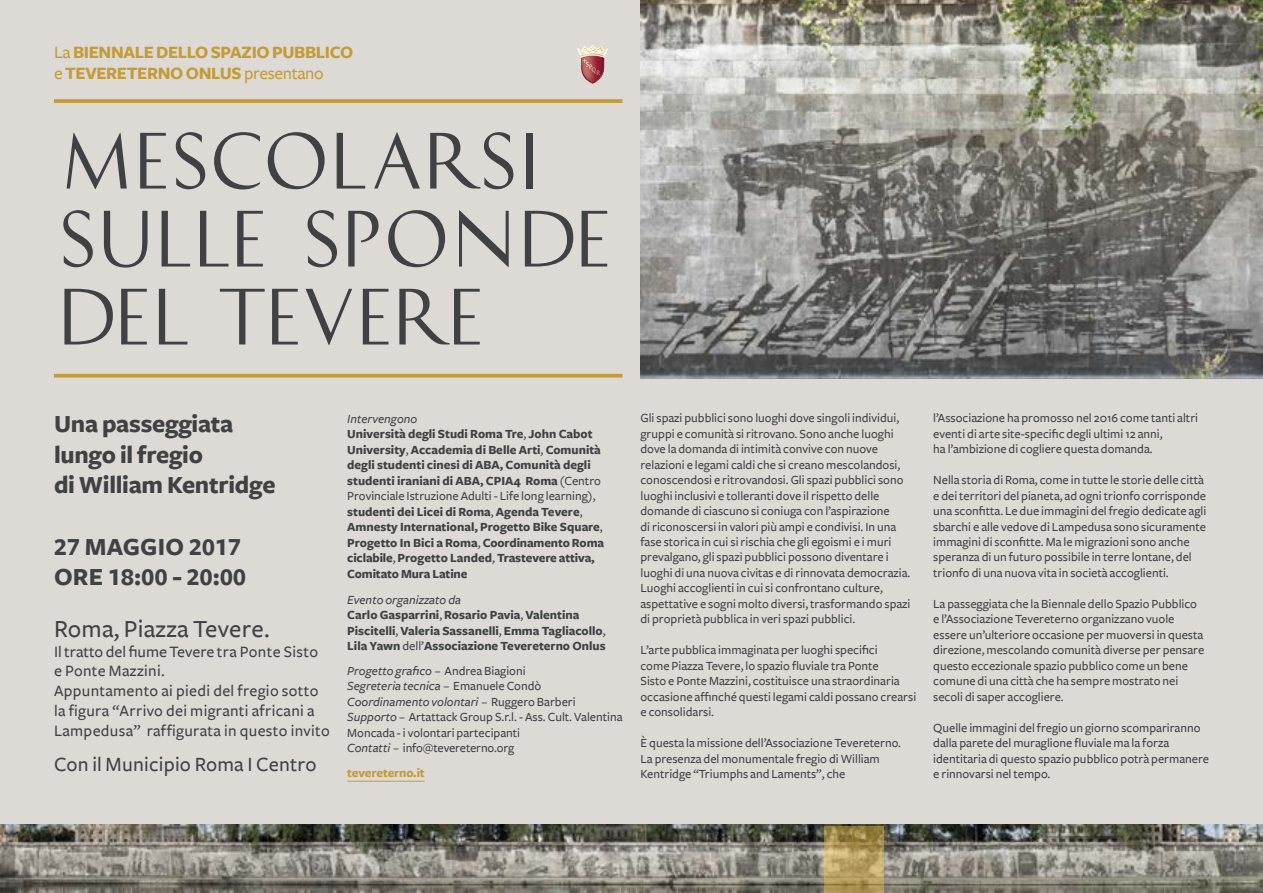
<style>
.page{position:relative;width:1263px;height:893px;background:#dddad6}
.page>*{position:absolute;margin:0;border:0;box-sizing:border-box;transform-origin:0 0}
.t1{font:70.8px/78px "Tevereterno";letter-spacing:.03em;color:#414042}
.t2{font:700 25.5px/30.6px "Freight Sans";letter-spacing:-.01em;color:#414042}
.t3{font:25.5px/30.6px "Freight Sans Bold SC";letter-spacing:.01em;color:#414042}
.t4{font:500 25.5px "Freight Sans";letter-spacing:.01em;color:#414042}
.t5{font:500 21px "Freight Sans";letter-spacing:.01em;color:#414042}
.t6{font:18px/21.6px "Freight Sans Bold SC";letter-spacing:-.02em;color:#c39b37}
.t7{font:500 16.5px/19.8px "Freight Sans";letter-spacing:.02em;color:#414042}
.t8{font:500 12.9px/15.5px "Freight Sans";color:#414042}
.t9{font:700 12.9px/15.5px "Freight Sans";color:#414042}
.t10{font:700 12.9px "Freight Sans";letter-spacing:-.015em;color:#c39b37}
.s1{font-family:"Freight Sans";font-weight:500}
.s2{font-family:"Freight Sans";font-weight:700}
.s3{font-weight:500;font-style:italic}
.s4{font-weight:500}
.s5{font-style:italic}
</style>
<div class="page">
<svg style="left:54px;top:99px;width:568px;height:4px;background:#c49f42"></svg>
<svg style="left:54px;top:374px;width:568px;height:4px;background:#c5a148"></svg>
<img style="left:640px;top:0;width:623px;height:378px">
<img style="left:0;top:825px;width:1263px;height:68px">
<hr style="left:347px;top:781px;width:78px;height:1px;background:#c39b37">
<svg style="left:825px;top:827px;width:59px;height:66px;background:#af9659"></svg>
<svg style="left:578px;top:45px;width:29px;height:38px"></svg>
<h3 class="t6" style="left:54px;top:42px;width:301px"><span class="s1">La</span> BIENNALE DELLO SPAZIO PUBBLICO <span class="s1">e</span> TEVERETERNO ONLUS <span class="s1">presentano</span></h3>
<h1 class="t1" style="left:59px;top:124px;width:553px">MESCOLARSI<br>SULLE SPONDE<br>DEL TEVERE</h1>
<h2 class="t2" style="left:54px;top:410px;width:223px">Una passeggiata lungo il fregio<br>di William Kentridge</h2>
<h2 class="t3" style="left:54px;top:532px;width:193px">27 <span class="s2">maggio</span> 2017 <span class="s2">ore</span> 18:00 <span class="s2">-</span> 20:00</h2>
<h2 class="t4" style="left:54px;top:615px;width:217px">Roma, Piazza Tevere.</h2>
<p class="t7" style="left:54px;top:642px;width:277px">Il tratto del fiume Tevere tra Ponte Sisto e Ponte Mazzini.<br>Appuntamento ai piedi del fregio sotto la figura “Arrivo dei migranti africani a Lampedusa” raffigurata in questo invito</p>
<h3 class="t5" style="left:54px;top:753px;width:264px">Con il Municipio Roma I Centro</h3>
<p class="t9" style="left:347px;top:411px;width:258px"><span class="s3">Intervengono<br></span>Università degli Studi Roma Tre<span class="s4">,</span> John Cabot University<span class="s4">,</span> Accademia di Belle Arti<span class="s4">,</span> Comunità degli studenti cinesi di ABA, Comunità degli studenti iraniani di ABA, CPIA4 Roma <span class="s4">(Centro Provinciale Istruzione Adulti</span> <span class="s3">-</span> <span class="s4">Life long learning), </span>studenti dei Licei di Roma<span class="s4">,</span> Agenda Tevere<span class="s4">, </span>Amnesty International, Progetto Bike Square<span class="s4">, </span>Progetto In Bici a Roma<span class="s4">,</span> Coordinamento Roma ciclabile<span class="s4">,</span> Progetto Landed<span class="s4">,</span> Trastevere attiva, Comitato Mura Latine</p>
<p class="t9" style="left:347px;top:592px;width:260px"><span class="s3">Evento organizzato da<br></span>Carlo Gasparrini<span class="s4">,</span> Rosario Pavia<span class="s4">,</span> Valentina Piscitelli<span class="s4">,</span> Valeria Sassanelli<span class="s4">,</span> Emma Tagliacollo<span class="s4">, </span>Lila Yawn <span class="s4">dell’</span>Associazione Tevereterno Onlus</p>
<p class="t8" style="left:347px;top:663px;width:277px"><span class="s5">Progetto grafico</span> – Andrea Biagioni<br><span class="s5">Segreteria tecnica</span> – Emanuele Condò <span class="s5">Coordinamento volontari</span> – Ruggero Barberi <span class="s5">Supporto</span> – Artattack Group S.r.l. - Ass. Cult. Valentina Moncada - i volontari partecipanti<br><span class="s5">Contatti</span> – info@tevereterno.org</p>
<p class="t10" style="left:347px;top:766px;width:79px">tevereterno.it</p>
<p class="t8" style="left:640px;top:410px;width:271px">Gli spazi pubblici sono luoghi dove singoli individui, gruppi e comunità si ritrovano. Sono anche luoghi dove la domanda di intimità convive con nuove relazioni e legami caldi che si creano mescolandosi, conoscendosi e ritrovandosi. Gli spazi pubblici sono luoghi inclusivi e tolleranti dove il rispetto delle domande di ciascuno si coniuga con l’aspirazione<br>di riconoscersi in valori più ampi e condivisi. In una fase storica in cui si rischia che gli egoismi e i muri prevalgano, gli spazi pubblici possono diventare i luoghi di una nuova civitas e di rinnovata democrazia.<br>Luoghi accoglienti in cui si confrontano culture, aspettative e sogni molto diversi, trasformando spazi di proprietà pubblica in veri spazi pubblici.</p>
<p class="t8" style="left:640px;top:643px;width:277px">L’arte pubblica immaginata per luoghi specifici<br>come Piazza Tevere, lo spazio fluviale tra Ponte<br>Sisto e Ponte Mazzini, costituisce una straordinaria occasione affinché questi legami caldi possano crearsi e consolidarsi.</p>
<p class="t8" style="left:640px;top:735px;width:262px">È questa la missione dell’Associazione Tevereterno.<br>La presenza del monumentale fregio di William<br>Kentridge “Triumphs and Laments”, che</p>
<p class="t8" style="left:933px;top:410px;width:266px">l’Associazione ha promosso nel 2016 come tanti altri eventi di arte site-specific degli ultimi 12 anni,<br>ha l’ambizione di cogliere questa domanda.</p>
<p class="t8" style="left:933px;top:472px;width:275px">Nella storia di Roma, come in tutte le storie delle città e dei territori del pianeta, ad ogni trionfo corrisponde una sconfitta. Le due immagini del fregio dedicate agli sbarchi e alle vedove di Lampedusa sono sicuramente immagini di sconfitte. Ma le migrazioni sono anche speranza di un futuro possibile in terre lontane, del trionfo di una nuova vita in società accoglienti.</p>
<p class="t8" style="left:933px;top:596px;width:273px">La passeggiata che la Biennale dello Spazio Pubblico e l’Associazione Tevereterno organizzano vuole essere un’ulteriore occasione per muoversi in questa direzione, mescolando comunità diverse per pensare questo eccezionale spazio pubblico come un bene comune di una città che ha sempre mostrato nei secoli di saper accogliere.</p>
<p class="t8" style="left:933px;top:720px;width:277px">Quelle immagini del fregio un giorno scompariranno dalla parete del muraglione fluviale ma la forza identitaria di questo spazio pubblico potrà permanere e rinnovarsi nel tempo.</p>
</div>
